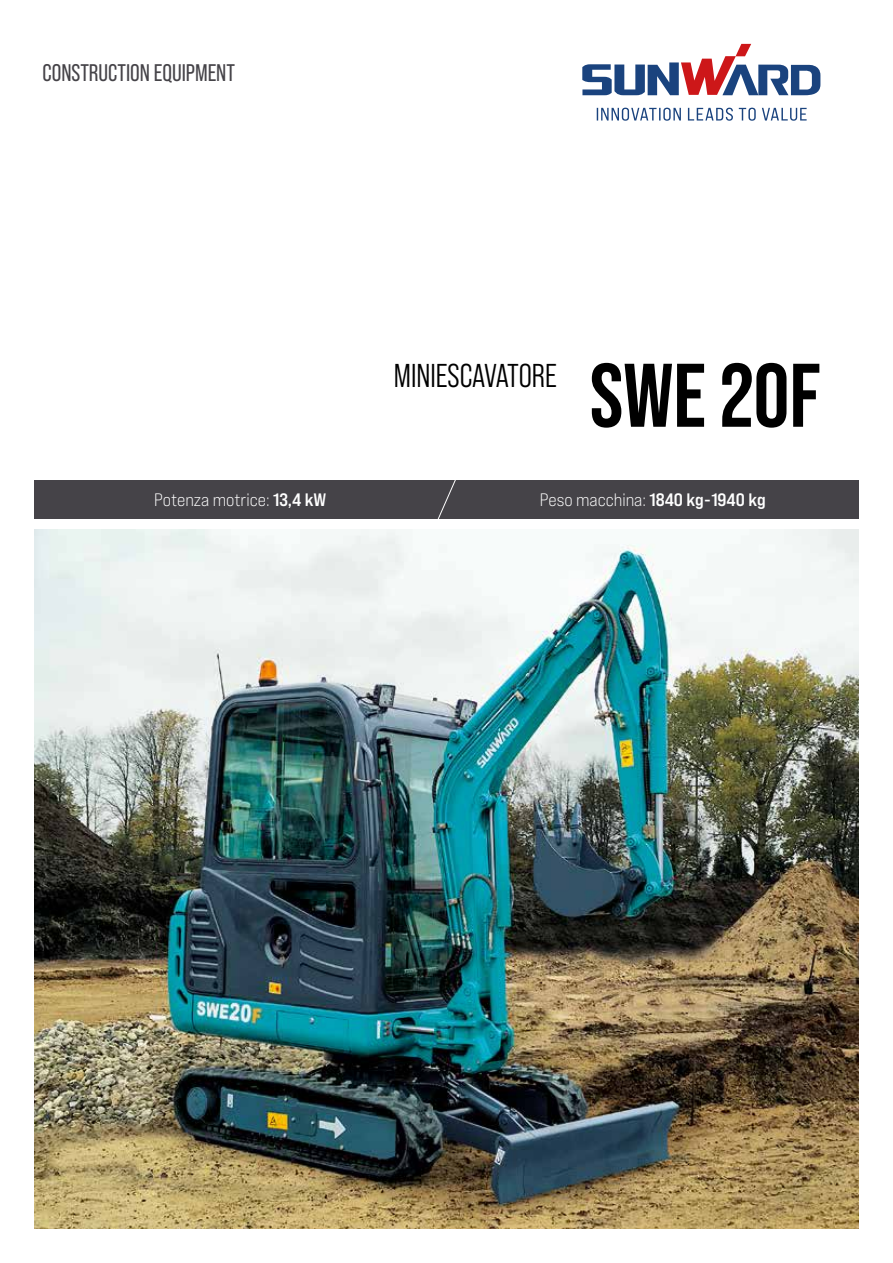
<style>
.page{position:relative;width:893px;height:1263px;background:#fff}
.page>*{position:absolute;margin:0;border:0;box-sizing:border-box;transform-origin:0 0}
.t1{font:700 90px "Bebas Neue Pro";color:#000}
.t2{font:33px "Bebas Neue Pro Middle";color:#000}
.t3{font:24px "Bebas Neue Pro";color:#454348}
.t4{font:18px "Bebas Neue Pro Exp Bk";color:#fff}
.s1{font-family:"Bebas Neue Pro Exp Bd"}
</style>
<div class="page">
<div style="left:34px;top:480px;width:825px;height:39px;background:#454348"></div>
<svg style="left:437px;top:480px;width:19px;height:39px"></svg>
<img style="left:34px;top:529px;width:825px;height:700px">
<svg style="left:597px;top:108px;width:210px;height:13px"></svg>
<svg style="left:582px;top:44px;width:238px;height:51px"></svg>
<h3 class="t3" style="left:43px;top:59px;width:194px">CONSTRUCTION EQUIPMENT</h3>
<h2 class="t2" style="left:394px;top:357px;width:165px">MINIESCAVATORE</h2>
<h1 class="t1" style="left:590px;top:344px;width:232px">SWE 20F</h1>
<p class="t4" style="left:154px;top:489px;width:174px">Potenza motrice: <span class="s1">13,4 kW</span></p>
<p class="t4" style="left:540px;top:489px;width:227px">Peso macchina: <span class="s1">1840 kg-1940 kg</span></p>
</div>
